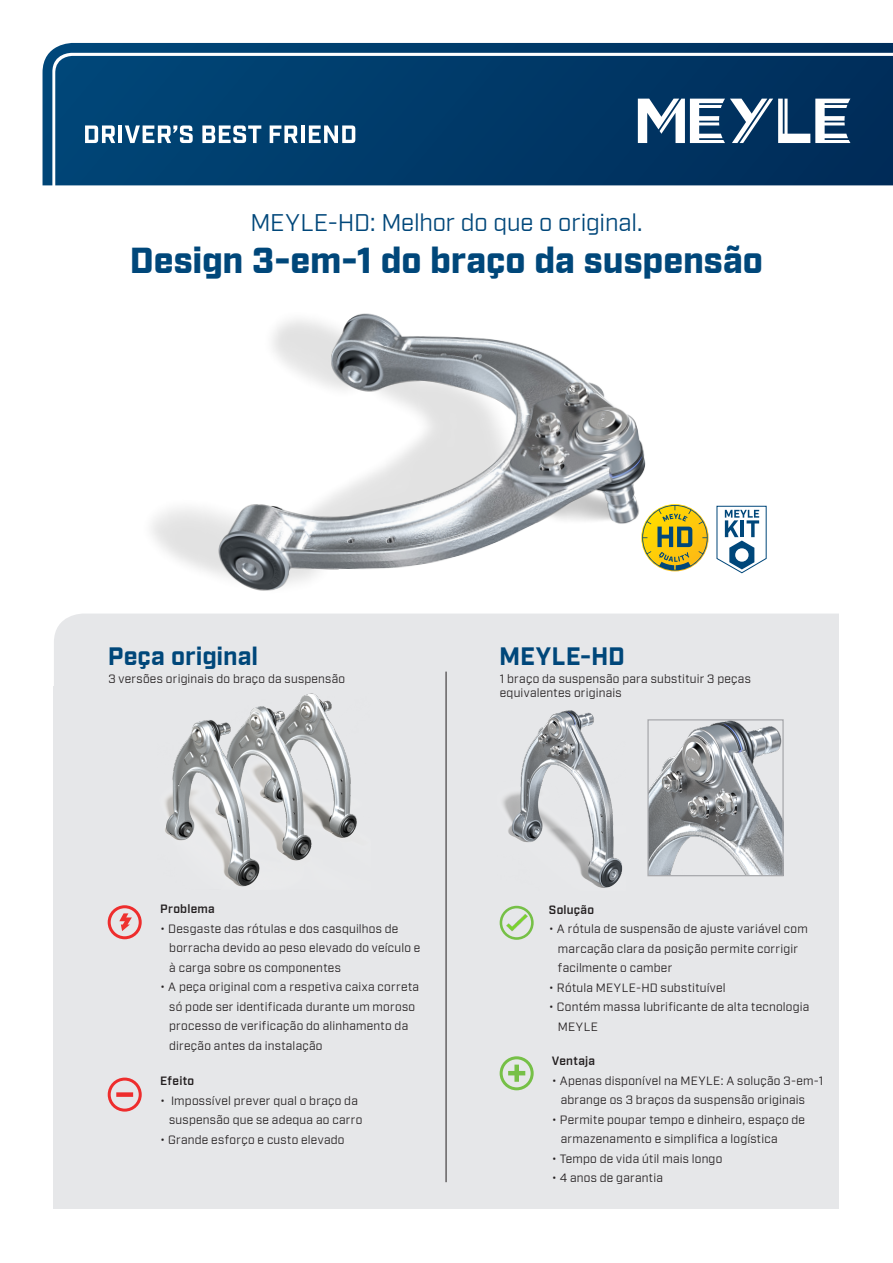
<style>
.page{position:relative;width:893px;height:1263px;background:#fff}
.page>*{position:absolute;margin:0;border:0;box-sizing:border-box;transform-origin:0 0}
.t1{font:900 36px "Industry Meyle";letter-spacing:-.005em;color:#00477a}
.t2{font:700 25.05px "Industry Meyle";color:#00477a}
.t3{font:24px "Industry Meyle";letter-spacing:-.005em;color:#00477a}
.t4{font:12px/19.5px "Industry Meyle";letter-spacing:.02em;color:#231f20}
.t5{font:600 12px "Industry Meyle";letter-spacing:.02em;color:#231f20}
</style>
<div class="page">
<div style="left:54px;top:613px;width:785px;height:73px;background:#e6e7e9"></div>
<div style="left:54px;top:686px;width:785px;height:523px;background:#e6e7e9"></div>
<hr style="left:446px;top:672px;width:1px;height:510px;background:#231f20">
<div style="left:108px;top:905px;width:34px;height:34px;border:3px solid #ee2d2d;border-radius:50%"></div>
<svg style="left:119px;top:913px;width:13px;height:18px"></svg>
<div style="left:500px;top:906px;width:34px;height:34px;border:3px solid #76c047;border-radius:50%"></div>
<img style="left:507px;top:915px;width:21px;height:16px">
<div style="left:108px;top:1077px;width:34px;height:34px;border:3px solid #ee2d2d;border-radius:50%"></div>
<div style="left:116px;top:1092px;width:17px;height:5px;background:#ee2d2d"></div>
<div style="left:500px;top:1056px;width:34px;height:34px;border:3px solid #76c047;border-radius:50%"></div>
<hr style="left:508px;top:1071px;width:17px;height:4px;background:#76c047">
<div style="left:514px;top:1064px;width:5px;height:18px;background:#76c047"></div>
<img style="left:503px;top:710px;width:120px;height:178px">
<img style="left:649px;top:721px;width:133px;height:153px">
<div style="left:647px;top:719px;width:137px;height:157px;border:1px solid #a8a9ad"></div>
<img style="left:165px;top:693px;width:192px;height:194px">
<img style="left:110px;top:313px;width:553px;height:301px">
<svg style="left:43px;top:43px;width:850px;height:142px;background:#073f6d"></svg>
<svg style="left:638px;top:99px;width:212px;height:44px"></svg>
<svg style="left:85px;top:125px;width:30px;height:18px"></svg>
<hr style="left:118px;top:125px;width:4px;height:18px;background:#fff">
<svg style="left:125px;top:125px;width:68px;height:18px"></svg>
<svg style="left:202px;top:125px;width:59px;height:18px"></svg>
<svg style="left:270px;top:125px;width:28px;height:18px"></svg>
<hr style="left:301px;top:125px;width:4px;height:18px;background:#fff">
<svg style="left:309px;top:125px;width:46px;height:18px"></svg>
<svg style="left:642px;top:505px;width:66px;height:65px"></svg>
<svg style="left:716px;top:505px;width:51px;height:69px"></svg>
<h3 class="t3" style="left:251px;top:208px;width:393px">MEYLE-HD: Melhor do que o original.</h3>
<h1 class="t1" style="left:130px;top:239px;width:635px">Design 3-em-1 do braço da suspensão</h1>
<h2 class="t2" style="left:108px;top:642px;width:152px">Peça original</h2>
<p class="t4" style="left:108px;top:670px;width:238px">3 versões originais do braço da suspensão</p>
<h2 class="t2" style="left:499px;top:642px;width:127px">MEYLE-HD</h2>
<p class="t4" style="left:500px;top:673px;width:253px;line-height:13.5px">1 braço da suspensão para substituir 3 peças equivalentes originais</p>
<p class="t5" style="left:160px;top:902px;width:56px">Problema</p>
<p class="t4" style="left:169px;top:919px;width:253px;text-indent:-9px">• Desgaste das rótulas e dos casquilhos de borracha devido ao peso elevado do veículo e à carga sobre os componentes</p>
<p class="t4" style="left:169px;top:978px;width:251px;text-indent:-9px">• A peça original com a respetiva caixa correta só pode ser identificada durante um moroso processo de verificação do alinhamento da direção antes da instalação</p>
<p class="t5" style="left:160px;top:1074px;width:36px">Efeito</p>
<p class="t4" style="left:169px;top:1091px;width:195px;text-indent:-9px">• Impossível prever qual o braço da suspensão que se adequa ao carro</p>
<p class="t4" style="left:160px;top:1130px;width:186px">• Grande esforço e custo elevado</p>
<p class="t5" style="left:549px;top:902px;width:47px">Solução</p>
<p class="t4" style="left:558px;top:919px;width:251px;text-indent:-9px">• A rótula de suspensão de ajuste variável com marcação clara da posição permite corrigir facilmente o camber</p>
<p class="t4" style="left:549px;top:978px;width:178px">• Rótula MEYLE-HD substituível</p>
<p class="t4" style="left:558px;top:997px;width:253px;text-indent:-9px">• Contém massa lubrificante de alta tecnologia<br>MEYLE</p>
<p class="t5" style="left:552px;top:1054px;width:45px">Ventaja</p>
<p class="t4" style="left:561px;top:1071px;width:264px;text-indent:-9px">• Apenas disponível na MEYLE: A solução 3-em-1 abrange os 3 braços da suspensão originais</p>
<p class="t4" style="left:561px;top:1110px;width:246px;text-indent:-9px">• Permite poupar tempo e dinheiro, espaço de armazenamento e simplifica a logística</p>
<p class="t4" style="left:552px;top:1149px;width:172px">• Tempo de vida útil mais longo</p>
<p class="t4" style="left:552px;top:1168px;width:113px">• 4 anos de garantia</p>
</div>
